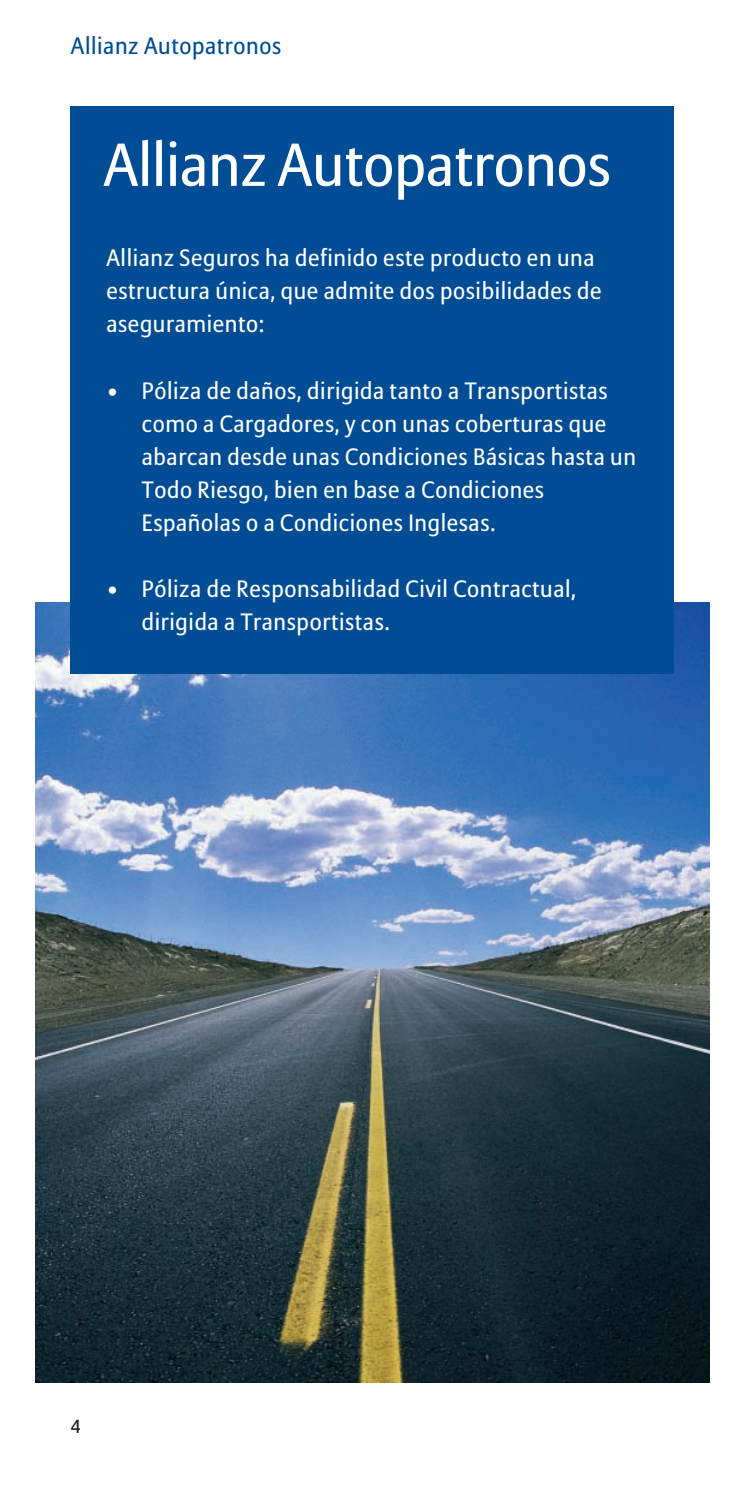
<style>
.page{position:relative;width:745px;height:1489px;background:#fff}
.page>*{position:absolute;margin:0;border:0;box-sizing:border-box;transform-origin:0 0}
.t1{font:60px "Allianz Sans";color:#fff}
.t2{font:23.5px/33px "Allianz Sans";letter-spacing:.025em;color:#fff}
.t3{font:23.5px "Allianz Sans";letter-spacing:.025em;color:#014d95}
.t4{font:18.75px "Allianz Sans";color:#231f20}
</style>
<div class="page">
<img style="left:35px;top:602px;width:674px;height:780px">
<div style="left:71px;top:106px;width:602px;height:567px;background:#014d95"></div>
<p class="t3" style="left:71px;top:32px;width:212px">Allianz Autopatronos</p>
<h1 class="t1" style="left:103px;top:130px;width:508px">Allianz Autopatronos</h1>
<p class="t2" style="left:106px;top:242px;width:496px">Allianz Seguros ha definido este producto en una estructura única, que admite dos posibilidades de aseguramiento:</p>
<p class="t2" style="left:142px;top:374px;width:495px;text-indent:-35px">• Póliza de daños, dirigida tanto a Transportistas como a Cargadores, y con unas coberturas que abarcan desde unas Condiciones Básicas hasta un Todo Riesgo, bien en base a Condiciones Españolas o a Condiciones Inglesas.</p>
<p class="t2" style="left:142px;top:572px;width:435px;text-indent:-35px">• Póliza de Responsabilidad Civil Contractual, dirigida a Transportistas.</p>
<p class="t4" style="left:71px;top:1414px;width:11px">4</p>
</div>
